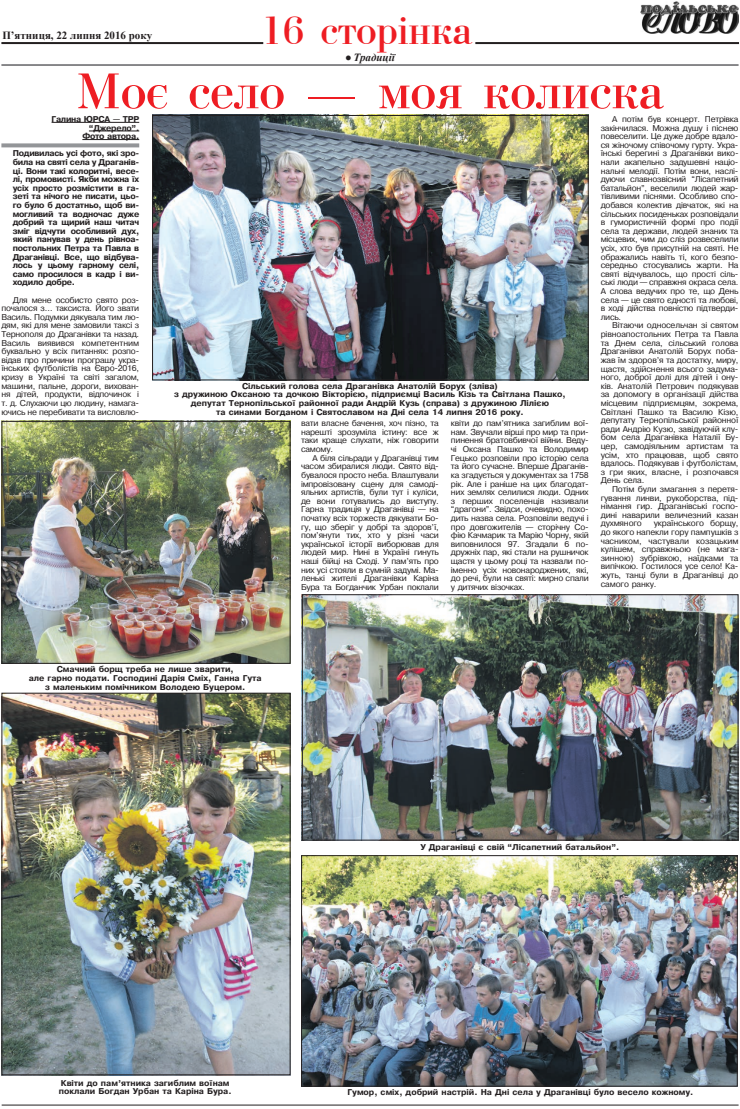
<style>
.page{position:relative;width:740px;height:1109px;background:#fff}
.page>*{position:absolute;margin:0;border:0;box-sizing:border-box;transform-origin:0 0}
.t1{font:53px "Uk Bodoni";color:#ee1d23}
.t2{font:42px "Uk Bodoni";color:#ee1d23}
.t3{font:700 11px "Times New Roman";color:#231f20}
.t4{font:italic 700 11px "Times New Roman";color:#231f20}
.t5{font:8px/8.6px "Ukrainian Pragmatica";letter-spacing:-.03em;color:#231f20;text-align:justify}
.t6{font:700 8px/8.6px "Ukrainian Pragmatica";color:#231f20;text-align:center}
.t7{font:700 8px/8.6px "Ukrainian Pragmatica";letter-spacing:-.03em;color:#231f20;text-align:right}
.s1{font-weight:400;font-style:normal}
</style>
<div class="page">
<hr style="left:475px;top:42px;width:264px;height:2px;background:#231f20">
<hr style="left:1px;top:42px;width:262px;height:2px;background:#231f20">
<img style="left:641px;top:1px;width:97px;height:33px">
<hr style="left:2px;top:1104px;width:736px;height:1px;background:#231f20">
<hr style="left:1px;top:64px;width:737px;height:2px;background:#636366">
<hr style="left:52px;top:122px;width:87px;height:1px;background:#231f20">
<hr style="left:89px;top:131px;width:50px;height:1px;background:#231f20">
<svg style="left:1px;top:143px;width:138px;height:4px"></svg>
<hr style="left:82px;top:139px;width:57px;height:1px;background:#231f20">
<img style="left:154px;top:117px;width:433px;height:261px">
<div style="left:152px;top:115px;width:437px;height:265px;border:1px solid #231f20"></div>
<img style="left:303px;top:857px;width:433px;height:227px">
<div style="left:301px;top:855px;width:437px;height:231px;border:1px solid #231f20"></div>
<img style="left:304px;top:596px;width:432px;height:242px">
<div style="left:302px;top:594px;width:436px;height:246px;border:1px solid #231f20"></div>
<img style="left:3px;top:423px;width:286px;height:238px">
<div style="left:1px;top:421px;width:290px;height:242px;border:1px solid #231f20"></div>
<img style="left:3px;top:694px;width:286px;height:379px">
<div style="left:1px;top:692px;width:290px;height:383px;border:1px solid #231f20"></div>
<h3 class="t3" style="left:2px;top:28px;width:151px">П’ятниця, 22 липня 2016 року</h3>
<h2 class="t2" style="left:262px;top:8px;width:212px">16 сторінка</h2>
<h3 class="t4" style="left:345px;top:50px;width:51px"><span class="s1">●</span> Традиції</h3>
<h1 class="t1" style="left:76px;top:63px;width:589px">Моє село — моя колиска</h1>
<p class="t7" style="left:52px;top:115px;width:89px">Галина ЮРСА — ТРР “Джерело”.<br>Фото автора.</p>
<p class="t6" style="left:13px;top:149px;width:128px;text-align:justify">Подивилась усі фото, які зро&shy;била на святі села у Драганів&shy;ці. Вони такі колоритні, весе&shy;лі, промовисті. Якби можна їх усіх просто розмістити в га&shy;зеті та нічого не писати, цьо&shy;го було б достатньо, щоб ви&shy;могливий та водночас дуже добрий та щирий наш читач зміг відчути особливий дух, який панував у день рівноа&shy;постольних Петра та Павла в Драганівці. Все, що відбува&shy;лось у цьому гарному селі, само просилося в кадр і ви&shy;ходило добре.</p>
<p class="t5" style="left:1px;top:295px;width:139px;text-indent:11px">Для мене особисто свято роз&shy;почалося з… таксиста. Його звати Василь. Подумки дякувала тим лю&shy;дям, які для мене замовили таксі з Тернополя до Драганівки та назад.<br>Василь виявився компетентним буквально у всіх питаннях: розпо&shy;відав про причини програшу укра&shy;їнських футболістів на Євро-2016, кризу в Україні та світі загалом, машини, пальне, дороги, вихован&shy;ня дітей, продукти, відпочинок і т. д. Слухаючи цю людину, намага&shy;ючись не перебивати та висловлю-</p>
<p class="t6" style="left:174px;top:381px;width:393px">Сільський голова села Драганівка Анатолій Борух (зліва)<br>з дружиною Оксаною та дочкою Вікторією, підприємці Василь Кізь та Світлана Пашко, депутат Тернопільської районної ради Андрій Кузь (справа) з дружиною Лілією<br>та синами Богданом і Святославом на Дні села 14 липня 2016 року.</p>
<p class="t5" style="left:301px;top:419px;width:139px">вати власне бачення, хоч пізно, та нарешті зрозуміла істину: все ж таки краще слухати, ніж говорити самому.</p>
<p class="t5" style="left:301px;top:453px;width:139px;text-indent:11px">А біля сільради у Драганівці тим часом збиралися люди. Свято від&shy;бувалося просто неба. Влаштували імпровізовану сцену для самоді&shy;яльних артистів, були тут і куліси, де вони готувались до виступу.<br>Гарна традиція у Драганівці — на початку всіх торжеств дякувати Бо&shy;гу, що зберіг у добрі та здоров’ї, пом’янути тих, хто у різні часи української історії виборював для людей мир. Нині в Україні гинуть наші бійці на Сході. У пам’ять про них усі стояли в сумній задумі. Ма&shy;ленькі жителі Драганівки Каріна Бура та Богданчик Урбан поклали</p>
<p class="t5" style="left:451px;top:419px;width:139px">квіти до пам’ятника загиблим вої&shy;нам. Звучали вірші про мир та при&shy;пинення братовбивчої війни. Веду&shy;чі Оксана Пашко та Володимир Гецько розповіли про історію села та його сучасне. Вперше Драганів&shy;ка згадується у документах за 1758 рік. Але і раніше на цих благодат&shy;них землях селилися люди. Одних з перших поселенців називали “драгони”. Звідси, очевидно, похо&shy;дить назва села. Розповіли ведучі і про довгожителів — сторічну Со&shy;фію Качмарик та Марію Чорну, якій виповнилося 97. Згадали 6 по&shy;дружніх пар, які стали на рушничок щастя у цьому році та назвали по&shy;іменно усіх новонароджених, які, до речі, були на святі: мирно спали у дитячих візочках.</p>
<p class="t5" style="left:601px;top:115px;width:139px;text-indent:11px">А потім був концерт. Петрівка закінчилася. Можна душу і піснею повеселити. Це дуже добре вдало&shy;ся жіночому співочому гурту. Укра&shy;їнські берегині з Драганівки вико&shy;нали акапельно задушевні націо&shy;нальні мелодії. Потім вони, наслі&shy;дуючи славнозвісний “Лісапетний батальйон”, веселили людей жар&shy;тівливими піснями. Особливо спо&shy;добався колектив дівчаток, які на сільських посиденьках розповідали в гумористичній формі про події села та держави, людей знаних та місцевих, чим до сліз розвеселили усіх, хто був присутній на святі. Не ображались навіть ті, кого безпо&shy;середньо стосувались жарти. На святі відчувалось, що прості сіль&shy;ські люди — справжня окраса села.<br>А слова ведучих про те, що День села — це свято єдності та любові, в ході дійства повністю підтверди&shy;лись.</p>
<p class="t5" style="left:601px;top:321px;width:139px;text-indent:11px">Вітаючи односельчан зі святом рівноапостольних Петра та Павла та Днем села, сільський голова Драганівки Анатолій Борух поба&shy;жав їм здоров’я та достатку, миру, щастя, здійснення всього задума&shy;ного, доброї долі для дітей і ону&shy;ків. Анатолій Петрович подякував за допомогу в організації дійства місцевим підприємцям, зокрема, Світлані Пашко та Василю Кізю, депутату Тернопільської районної ради Андрію Кузю, завідуючій клу&shy;бом села Драганівка Наталії Бу&shy;цер, самодіяльним артистам та усім, хто працював, щоб свято вдалось. Подякував і футболістам, з гри яких, власне, і розпочався День села.</p>
<p class="t5" style="left:601px;top:485px;width:139px;text-indent:11px">Потім були змагання з перетя&shy;гування линви, рукоборства, під&shy;німання гир. Драганівські госпо&shy;дині наварили величезний казан духмяного</p>
<p class="t5" style="left:601px;top:519px;width:139px;text-indent:53px">українського борщу, до якого напекли гору пампушків з часником, частували козацьким кулішем, справжньою (не мага&shy;зинною) зубрівкою, наїдками та випічкою. Гостилося усе село! Ка&shy;жуть, танці були в Драганівці до самого ранку.</p>
<p class="t6" style="left:29px;top:664px;width:234px">Смачний борщ треба не лише зварити,<br>але гарно подати. Господині Дарія Сміх, Ганна Гута з маленьким помічником Володею Буцером.</p>
<p class="t6" style="left:59px;top:1078px;width:174px;text-align:left">Квіти до пам’ятника загиблим воїнам поклали Богдан Урбан та Каріна Бура.</p>
<p class="t6" style="left:420px;top:842px;width:200px">У Драганівці є свій “Лісапетний батальйон”.</p>
<p class="t6" style="left:347px;top:1087px;width:347px">Гумор, сміх, добрий настрій. На Дні села у Драганівці було весело кожному.</p>
</div>
